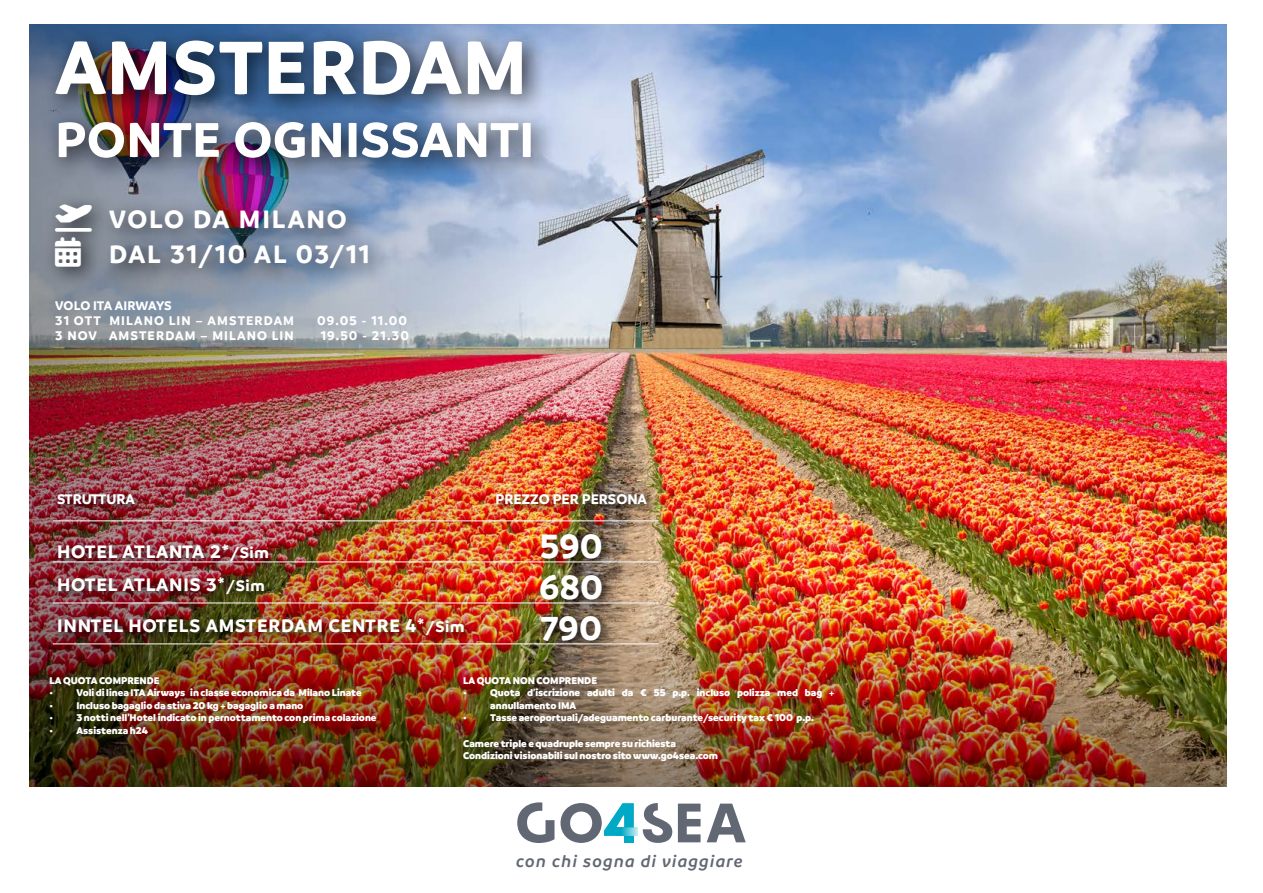
<style>
.page{position:relative;width:1263px;height:893px;background:#fff}
.page>*{position:absolute;margin:0;border:0;box-sizing:border-box;transform-origin:0 0}
.t1{font:700 81px "Branding";letter-spacing:.005em;color:#fff}
.t2{font:700 52.5px "Branding";letter-spacing:.01em;color:#fff}
.t3{font:700 36px "Branding";color:#fff}
.t4{font:700 27px "Branding";letter-spacing:.065em;color:#fff}
.t5{font:700 19.5px "Branding";letter-spacing:.04em;color:#fff}
.t6{font:italic 600 18px "Branding";letter-spacing:.065em;color:#616773}
.t7{font:700 15px "Branding";color:#fff}
.t8{font:700 13.5px/15px "Branding";letter-spacing:.08em;color:#fff}
.t9{font:900 10.5px/12.6px "Branding";color:#fff}
.s1{font-size:16.5px}
</style>
<div class="page">
<img style="left:529px;top:24px;width:698px;height:546px">
<img style="left:529px;top:570px;width:698px;height:217px">
<img style="left:29px;top:24px;width:500px;height:763px">
<svg style="left:707px;top:804px;width:39px;height:38px"></svg>
<svg style="left:643px;top:803px;width:29px;height:40px"></svg>
<svg style="left:678px;top:804px;width:22px;height:38px"></svg>
<svg style="left:517px;top:802px;width:37px;height:41px"></svg>
<svg style="left:560px;top:803px;width:74px;height:40px"></svg>
<svg style="left:616px;top:827px;width:22px;height:9px"></svg>
<div style="left:43px;top:28px;width:513px;height:263px;background:#000;opacity:.75"></div>
<div style="left:49px;top:489px;width:619px;height:167px;background:#000;opacity:.75"></div>
<hr style="left:53px;top:520px;width:431px;height:1px;background:#fff">
<hr style="left:484px;top:520px;width:174px;height:1px;background:#fff">
<hr style="left:53px;top:561px;width:431px;height:1px;background:#fff">
<hr style="left:484px;top:561px;width:174px;height:1px;background:#fff">
<hr style="left:53px;top:603px;width:431px;height:1px;background:#fff">
<hr style="left:484px;top:603px;width:174px;height:1px;background:#fff">
<hr style="left:53px;top:643px;width:431px;height:1px;background:#fff">
<hr style="left:484px;top:643px;width:174px;height:1px;background:#fff">
<svg style="left:55px;top:204px;width:37px;height:27px"></svg>
<h1 class="t1" style="left:55px;top:21px;width:473px">AMSTERDAM</h1>
<h2 class="t2" style="left:55px;top:110px;width:480px">PONTE OGNISSANTI</h2>
<h3 class="t4" style="left:109px;top:203px;width:239px">VOLO DA MILANO</h3>
<h3 class="t4" style="left:55px;top:239px;width:316px">▲ DAL 31/10 AL 03/11</h3>
<p class="t8" style="left:55px;top:298px;width:240px">VOLO ITA AIRWAYS<br>31 OTT MILANO LIN – AMSTERDAM</p>
<p class="t8" style="left:317px;top:313px;width:91px">09.05 - 11.00</p>
<p class="t8" style="left:55px;top:328px;width:240px">3 NOV AMSTERDAM – MILANO LIN</p>
<p class="t8" style="left:321px;top:328px;width:90px">19.50 - 21.30</p>
<h3 class="t7" style="left:57px;top:491px;width:79px">STRUTTURA</h3>
<h3 class="t7" style="left:496px;top:491px;width:153px">PREZZO PER PERSONA</h3>
<h3 class="t5" style="left:57px;top:540px;width:213px">HOTEL ATLANTA 2*<span class="s1">/Sim</span></h3>
<h3 class="t3" style="left:540px;top:525px;width:65px">590</h3>
<h3 class="t5" style="left:57px;top:574px;width:209px">HOTEL ATLANIS 3*<span class="s1">/Sim</span></h3>
<h3 class="t3" style="left:539px;top:566px;width:66px">680</h3>
<h3 class="t5" style="left:57px;top:615px;width:409px">INNTEL HOTELS AMSTERDAM CENTRE 4*<span class="s1">/Sim</span></h3>
<h3 class="t3" style="left:540px;top:607px;width:63px">790</h3>
<p class="t9" style="left:49px;top:674px;width:112px">LA QUOTA COMPRENDE</p>
<p class="t9" style="left:49px;top:686px;width:314px">• Voli di linea ITA Airways in classe economica da Milano Linate</p>
<p class="t9" style="left:49px;top:699px;width:255px">• Incluso bagaglio da stiva 20 kg + bagaglio a mano</p>
<p class="t9" style="left:49px;top:712px;width:329px">• 3 notti nell’Hotel indicato in pernottamento con prima colazione</p>
<p class="t9" style="left:49px;top:724px;width:100px">• Assistenza h24</p>
<p class="t9" style="left:463px;top:674px;width:135px">LA QUOTA NON COMPRENDE</p>
<p class="t9" style="left:490px;top:686px;width:346px;text-indent:-27px">• Quota d’iscrizione adulti da € 55 p.p. incluso polizza med bag + annullamento IMA</p>
<p class="t9" style="left:463px;top:712px;width:352px">• Tasse aeroportuali/adeguamento carburante/security tax € 100 p.p.</p>
<p class="t9" style="left:463px;top:737px;width:256px">Camere triple e quadruple sempre su richiesta<br>Condizioni visionabili sul nostro sito www.go4sea.com</p>
<h3 class="t6" style="left:516px;top:851px;width:228px">con chi sogna di viaggiare</h3>
</div>
